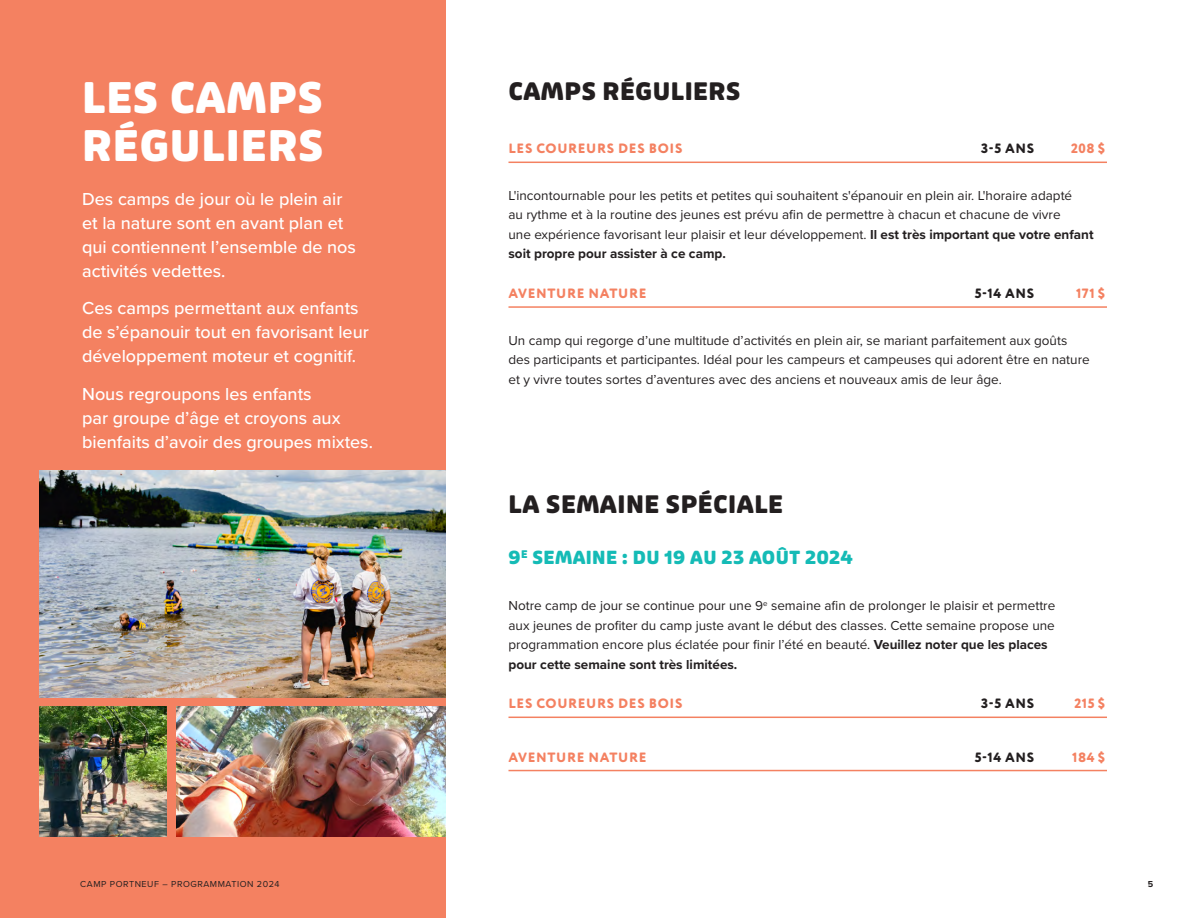
<style>
.page{position:relative;width:1188px;height:918px;background:#fff}
.page>*{position:absolute;margin:0;border:0;box-sizing:border-box;transform-origin:0 0}
.H1_-_Grand_titre{font:700 expanded 42px/48px "Puffin Display Soft";letter-spacing:.02em;color:#fff}
.H2_-_Titre{font:700 expanded 24px "Puffin Display Soft";letter-spacing:.02em;color:#231f20}
.T1_-_Texte_into{font:500 18px/24px "Proxima Nova";color:#fff}
.H2_-_Titre-2{font:700 expanded 18px "Puffin Display Soft";letter-spacing:.02em;color:#15bbb6}
.T2_-_Texte_courant{font:13.5px/19.5px "Proxima Nova";color:#231f20}
.H3_-_Sous-Titre{font:800 13.5px "Circe Rounded";letter-spacing:.05em;color:#f48161}
.H3_-_Sous-Titre-2{font:800 13.5px "Circe Rounded";letter-spacing:.05em;color:#231f20}
.t1{font:9px "Proxima Nova";letter-spacing:.06em;color:#231f20}
.t2{font:700 9px "Proxima Nova";color:#231f20}
.s1{font-weight:700}
</style>
<div class="page">
<div style="left:0;top:0;width:446px;height:918px;background:#f48161"></div>
<hr style="left:508px;top:162px;width:599px;height:1px;background:#f48161">
<hr style="left:508px;top:306px;width:599px;height:2px;background:#f48161">
<hr style="left:508px;top:717px;width:599px;height:1px;background:#f48161">
<hr style="left:508px;top:770px;width:599px;height:1px;background:#f48161">
<img style="left:40px;top:471px;width:406px;height:227px">
<img style="left:40px;top:706px;width:126px;height:131px">
<img style="left:176px;top:706px;width:270px;height:131px">
<p class="H1_-_Grand_titre" style="left:82px;top:75px;width:243px">LES CAMPS<br>RÉGULIERS</p>
<p class="T1_-_Texte_into" style="left:82px;top:186px;width:275px">Des camps de jour où le plein air et la nature sont en avant plan et qui contiennent l’ensemble de nos activités vedettes.</p>
<p class="T1_-_Texte_into" style="left:82px;top:296px;width:288px">Ces camps permettant aux enfants de s’épanouir tout en favorisant leur développement moteur et cognitif.</p>
<p class="T1_-_Texte_into" style="left:82px;top:381px;width:292px">Nous regroupons les enfants<br>par groupe d’âge et croyons aux bienfaits d’avoir des groupes mixtes.</p>
<p class="H2_-_Titre" style="left:508px;top:77px;width:233px">CAMPS RÉGULIERS</p>
<p class="H3_-_Sous-Titre" style="left:509px;top:141px;width:176px">LES COUREURS DES BOIS</p>
<p class="H3_-_Sous-Titre-2" style="left:981px;top:141px;width:55px">3-5 ANS</p>
<p class="H3_-_Sous-Titre" style="left:1071px;top:141px;width:36px">208 $</p>
<p class="T2_-_Texte_courant" style="left:508px;top:185px;width:587px">L'incontournable pour les petits et petites qui souhaitent s'épanouir en plein air. L'horaire adapté<br>au rythme et à la routine des jeunes est prévu afin de permettre à chacun et chacune de vivre<br>une expérience favorisant leur plaisir et leur développement. <span class="s1">Il est très important que votre enfant soit propre pour assister à ce camp.</span></p>
<p class="H3_-_Sous-Titre" style="left:509px;top:285px;width:139px">AVENTURE NATURE</p>
<p class="H3_-_Sous-Titre-2" style="left:975px;top:285px;width:61px">5-14 ANS</p>
<p class="H3_-_Sous-Titre" style="left:1076px;top:285px;width:31px">171 $</p>
<p class="T2_-_Texte_courant" style="left:508px;top:330px;width:583px">Un camp qui regorge d’une multitude d’activités en plein air, se mariant parfaitement aux goûts des participants et participantes. Idéal pour les campeurs et campeuses qui adorent être en nature et y vivre toutes sortes d’aventures avec des anciens et nouveaux amis de leur âge.</p>
<p class="H2_-_Titre" style="left:508px;top:489px;width:276px">LA SEMAINE SPÉCIALE</p>
<p class="H2_-_Titre-2" style="left:508px;top:546px;width:341px">9<sup>E</sup> SEMAINE : DU 19 AU 23 AOÛT 2024</p>
<p class="T2_-_Texte_courant" style="left:508px;top:595px;width:548px">Notre camp de jour se continue pour une 9<sup>e</sup> semaine afin de prolonger le plaisir et permettre aux jeunes de profiter du camp juste avant le début des classes. Cette semaine propose une programmation encore plus éclatée pour finir l’été en beauté. <span class="s1">Veuillez noter que les places pour cette semaine sont très limitées.</span></p>
<p class="H3_-_Sous-Titre" style="left:509px;top:696px;width:176px">LES COUREURS DES BOIS</p>
<p class="H3_-_Sous-Titre-2" style="left:981px;top:696px;width:55px">3-5 ANS</p>
<p class="H3_-_Sous-Titre" style="left:1074px;top:696px;width:33px">215 $</p>
<p class="H3_-_Sous-Titre" style="left:509px;top:749px;width:139px">AVENTURE NATURE</p>
<p class="H3_-_Sous-Titre-2" style="left:975px;top:749px;width:61px">5-14 ANS</p>
<p class="H3_-_Sous-Titre" style="left:1072px;top:749px;width:35px">184 $</p>
<p class="t1" style="left:80px;top:878px;width:201px">CAMP PORTNEUF – PROGRAMMATION 2024</p>
<p class="t2" style="left:1148px;top:878px;width:7px">5</p>
</div>
